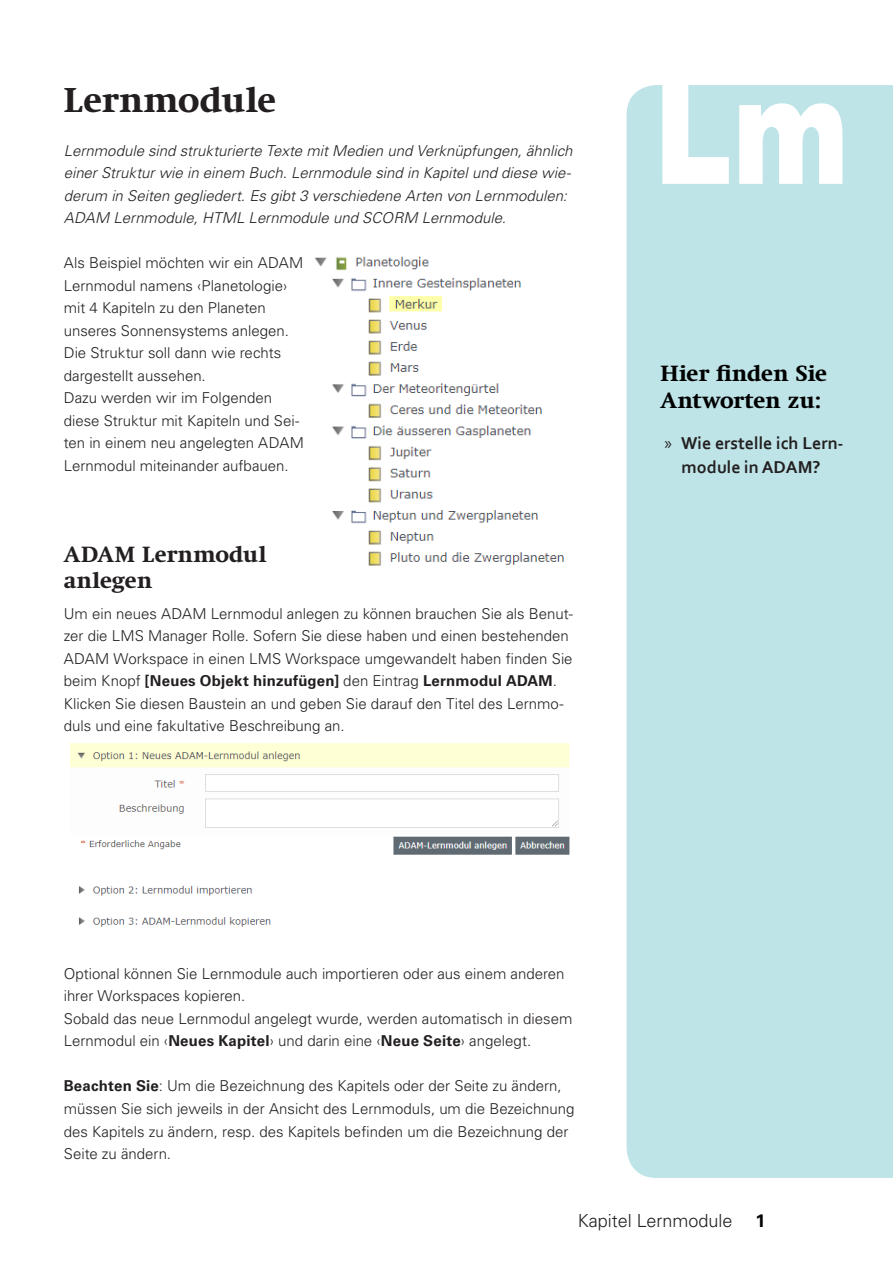
<style>
.page{position:relative;width:893px;height:1263px;background:#fff}
.page>*{position:absolute;margin:0;border:0;box-sizing:border-box;transform-origin:0 0}
.t1{font:900 151.8px "Arial";color:#fff;scale:.77 1}
.Headline_1{font:700 35.25px "Swift Neue LT Pro";letter-spacing:.005em;color:#231f20}
.Antwort_zu{font:700 22.5px/27px "Swift Neue LT Pro";letter-spacing:-.005em;color:#000}
.Headline_2{font:700 22.5px/25.5px "Swift Neue LT Pro";letter-spacing:.01em;color:#231f20}
.t2{font:700 18px/24px "Corbel";color:#231f20;text-align:center}
.t3{font:300 18px "Univers LT Std";color:#231f20}
.t4{font:700 18px "Univers LT Std";color:#040503}
.Fliesstext_A4{font:300 15px/22.5px "Univers LT Std";color:#231f20}
.Fliesstext_A4-2{font:italic 300 15px/22.5px "Univers LT Std";color:#231f20}
.s1{font-weight:700}
.s2{font-family:"Myriad Pro";font-weight:400}
</style>
<div class="page">
<div style="left:627px;top:85px;width:266px;height:1093px;background:#bee4e8"></div>
<img style="left:315px;top:256px;width:249px;height:310px">
<img style="left:70px;top:743px;width:500px;height:184px">
<p class="Headline_1" style="left:64px;top:79px;width:214px">Lernmodule</p>
<p class="Fliesstext_A4-2" style="left:64px;top:139px;width:514px">Lernmodule sind strukturierte Texte mitMedien und Verknüpfungen,ähnlich einerStrukturwie in einem Buch.Lernmodule sind in Kapitelund diese wie&shy;derum in Seiten gegliedert.Es gibt3 verschiedene Arten von Lernmodulen:<br>ADAM Lernmodule,HTML Lernmodule und SCORM Lernmodule.</p>
<p class="Fliesstext_A4" style="left:64px;top:252px;width:241px">Als Beispiel möchten wir ein ADAM<br>Lernmodul namens ‹Planetologie› mit 4 Kapiteln zu den Planeten unseres Sonnensystems anlegen.<br>Die Struktur soll dann wie rechts dargestellt aussehen.</p>
<p class="Fliesstext_A4" style="left:64px;top:387px;width:242px">Dazu werden wir im Folgenden diese Struktur mit Kapiteln und Sei&shy;ten in einem neu angelegten ADAM<br>Lernmodul miteinander aufbauen.</p>
<p class="Headline_2" style="left:64px;top:542px;width:204px">ADAM Lernmodul anlegen</p>
<p class="Fliesstext_A4" style="left:64px;top:602px;width:511px">Um ein neues ADAM Lernmodul anlegen zu können brauchen Sie als Benut&shy;zer die LMS Manager Rolle. Sofern Sie diese haben und einen bestehenden ADAM Workspace in einen LMS Workspace umgewandelt haben finden Sie beim Knopf <span class="s1">[Neues Objekt hinzufügen]</span> den Eintrag <span class="s1">Lernmodul ADAM</span>.</p>
<p class="Fliesstext_A4" style="left:64px;top:692px;width:501px">Klicken Sie diesen Baustein an und geben Sie darauf den Titel des Lernmo&shy;duls und eine fakultative Beschreibung an.</p>
<p class="t1" style="left:654px;top:19px;width:255px">Lm</p>
<p class="Antwort_zu" style="left:660px;top:359px;width:168px">Hier finden Sie<br>Antworten zu:</p>
<p class="t2" style="left:665px;top:430px;width:180px"><span class="s2">»</span> Wie erstelle ich Lern&shy;module in ADAM?</p>
<p class="Fliesstext_A4" style="left:64px;top:962px;width:502px">Optional können Sie Lernmodule auch importieren oder aus einem anderen ihrer Workspaces kopieren.</p>
<p class="Fliesstext_A4" style="left:64px;top:1007px;width:510px">Sobald das neue Lernmodul angelegt wurde, werden automatisch in diesem<br>Lernmodul ein ‹<span class="s1">Neues Kapitel</span>› und darin eine ‹<span class="s1">Neue Seite</span>› angelegt.</p>
<p class="Fliesstext_A4" style="left:64px;top:1075px;width:512px"><span class="s1">Beachten Sie</span>: Um die Bezeichnung des Kapitels oder der Seite zu ändern, müssen Sie sich jeweils in der Ansicht des Lernmoduls, um die Bezeichnung des Kapitels zu ändern, resp. des Kapitels befinden um die Bezeichnung der Seite zu ändern.</p>
<p class="t3" style="left:578px;top:1210px;width:156px">Kapitel Lernmodule</p>
<p class="t4" style="left:755px;top:1210px;width:12px">1</p>
</div>
